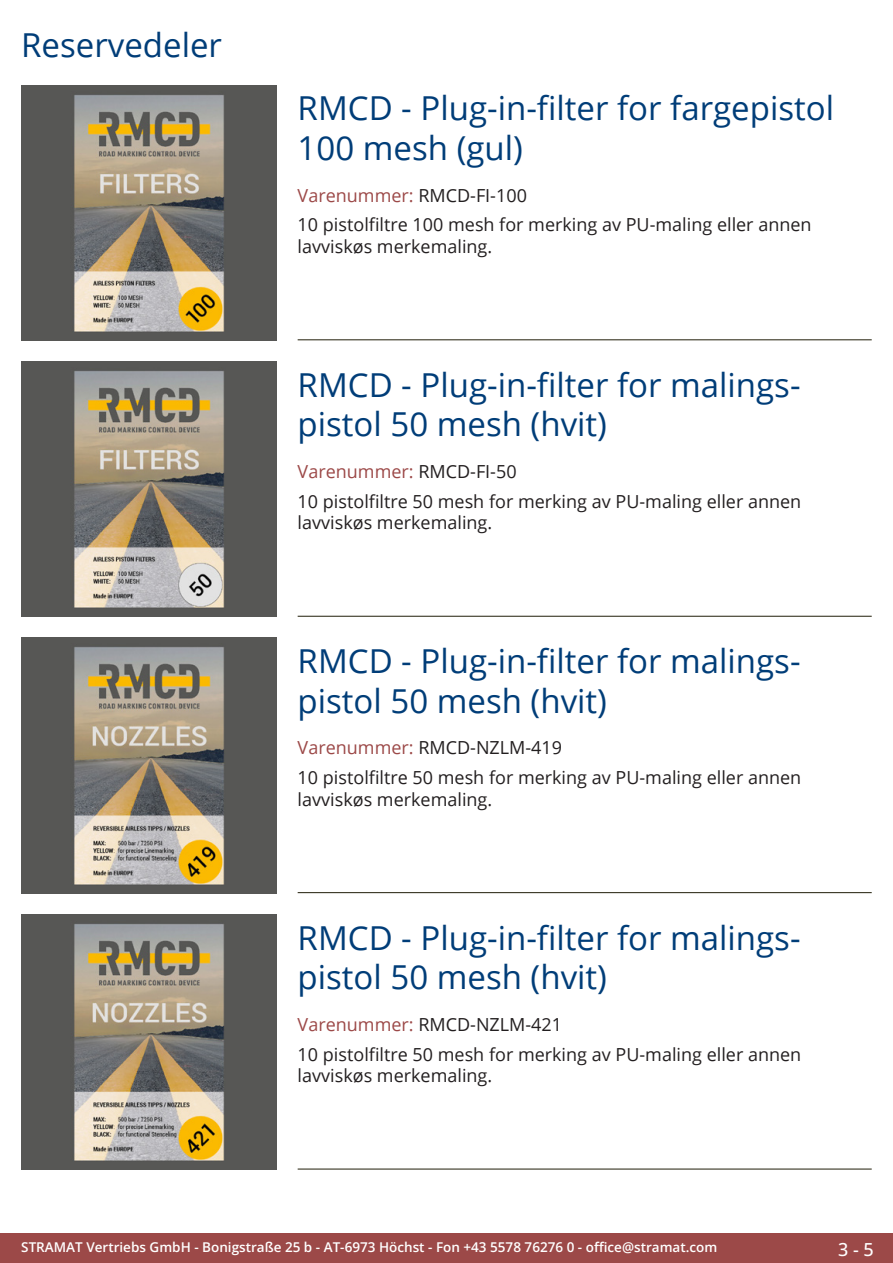
<style>
.page{position:relative;width:893px;height:1263px;background:#fff}
.page>*{position:absolute;margin:0;border:0;box-sizing:border-box;transform-origin:0 0}
.Produkttitel{font:33px/39.6px "Open Sans";color:#003d78}
.RastTitel{font:33px "Open Sans";color:#003d78}
.Beschreibung_Text{font:18px/21.6px "Open Sans";color:#231f20}
.TechDaten_Überschrif{font:18px "Open Sans";color:#231f20}
.TechDaten_Überschrif-2{font:18px "Open Sans";color:#9c4948}
.t1{font:500 18px "Open Sans";color:#fff}
.t2{font:600 13.5px "Open Sans";color:#fff}
.s1{color:#231f20}
.s2{color:#9c4948}
</style>
<div class="page">
<div style="left:0;top:1233px;width:893px;height:30px;background:#9c4948"></div>
<hr style="left:298px;top:340px;width:574px;height:1px;background:#201d08">
<hr style="left:298px;top:616px;width:574px;height:1px;background:#201d08">
<hr style="left:298px;top:892px;width:574px;height:1px;background:#201d08">
<hr style="left:298px;top:1169px;width:574px;height:1px;background:#201d08">
<img style="left:21px;top:85px;width:255px;height:255px">
<img style="left:21px;top:361px;width:255px;height:256px">
<img style="left:21px;top:638px;width:255px;height:255px">
<img style="left:21px;top:914px;width:255px;height:255px">
<p class="RastTitel" style="left:21px;top:22px;width:202px">Reservedeler</p>
<p class="Produkttitel" style="left:298px;top:88px;width:538px">RMCD - Plug-in-filter for fargepistol<br>100 mesh (gul)</p>
<p class="TechDaten_Überschrif-2" style="left:298px;top:183px;width:231px">Varenummer: <span class="s1">RMCD-FI-100</span></p>
<p class="Beschreibung_Text" style="left:298px;top:214px;width:515px">10 pistolfiltre 100 mesh for merking av PU-maling eller annen lavviskøs merkemaling.</p>
<p class="Produkttitel" style="left:298px;top:364px;width:502px">RMCD - Plug-in-filter for malings&shy;pistol 50 mesh (hvit)</p>
<p class="TechDaten_Überschrif-2" style="left:298px;top:459px;width:221px">Varenummer: <span class="s1">RMCD-FI-50</span></p>
<p class="Beschreibung_Text" style="left:298px;top:490px;width:505px">10 pistolfiltre 50 mesh for merking av PU-maling eller annen lavviskøs merkemaling.</p>
<p class="Produkttitel" style="left:298px;top:640px;width:502px">RMCD - Plug-in-filter for malings&shy;pistol 50 mesh (hvit)</p>
<p class="TechDaten_Überschrif" style="left:298px;top:735px;width:266px"><span class="s2">Varenummer:</span> RMCD-NZLM-419</p>
<p class="Beschreibung_Text" style="left:298px;top:766px;width:505px">10 pistolfiltre 50 mesh for merking av PU-maling eller annen lavviskøs merkemaling.</p>
<p class="Produkttitel" style="left:298px;top:917px;width:502px">RMCD - Plug-in-filter for malings&shy;pistol 50 mesh (hvit)</p>
<p class="TechDaten_Überschrif" style="left:298px;top:1012px;width:266px"><span class="s2">Varenummer:</span> RMCD-NZLM-421</p>
<p class="Beschreibung_Text" style="left:298px;top:1043px;width:505px">10 pistolfiltre 50 mesh for merking av PU-maling eller annen lavviskøs merkemaling.</p>
<p class="t2" style="left:21px;top:1238px;width:698px">STRAMAT Vertriebs GmbH - Bonigstraße 25 b - AT-6973 Höchst - Fon +43 5578 76276 0 - office@stramat.com</p>
<p class="t1" style="left:838px;top:1237px;width:37px">3 - 5</p>
</div>
